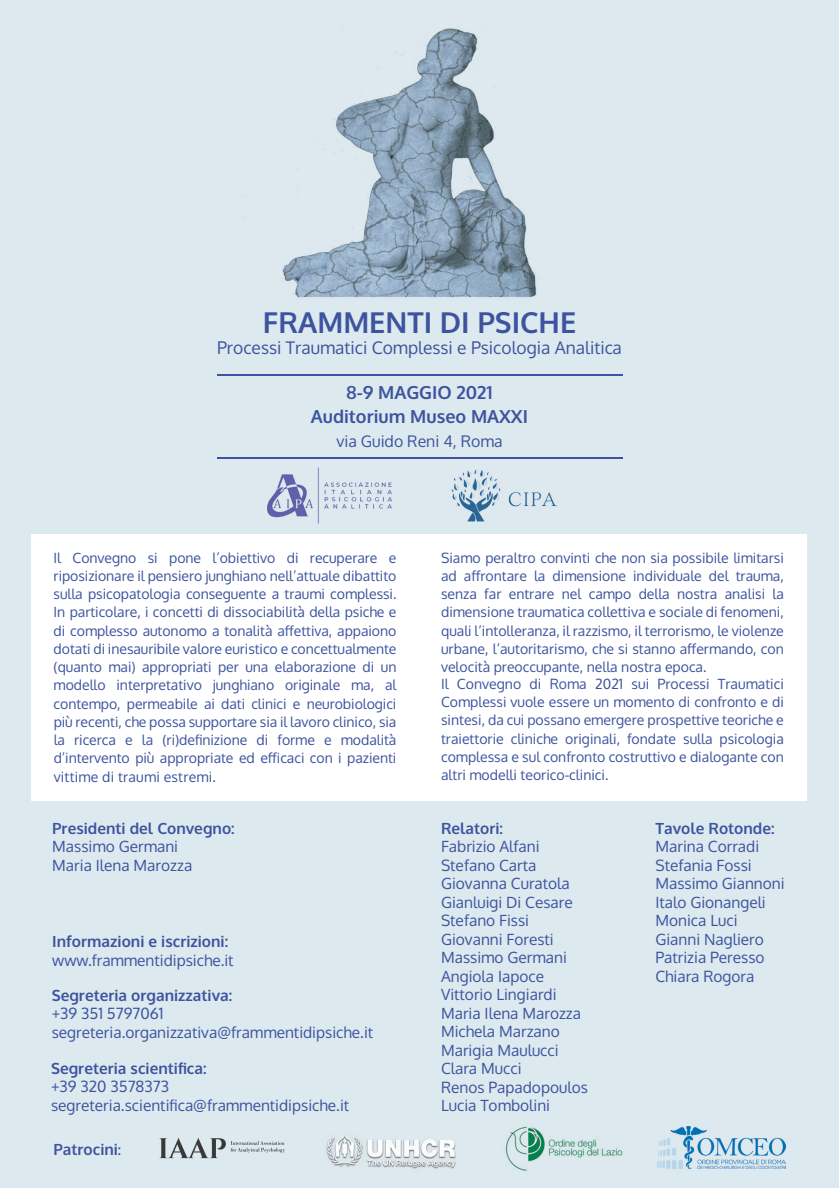
<style>
.page{position:relative;width:839px;height:1188px;background:#fff}
.page>*{position:absolute;margin:0;border:0;box-sizing:border-box;transform-origin:0 0}
.t1{font:700 28.9px "Oxygen";color:#3d539f}
.t2{font:700 18px/24.1px "Oxygen";color:#3d539f;text-align:center}
.t3{font:17.4px "Oxygen";color:#3d539f}
.t4{font:15.9px "Oxygen";color:#3d539f}
.t5{font:15.4px/18.5px "Oxygen";color:#3d539f}
.t6{font:700 15.4px/18.5px "Oxygen";color:#3d539f}
.t7{font:14px/18.2px "Oxygen";color:#3d539f;text-align:justify}
.s1{font-weight:700}
.s2{font-weight:400}
.s3{font-size:14px}
</style>
<div class="page">
<div style="left:0;top:0;width:839px;height:1187px;background:#dce9ee"></div>
<div style="left:32px;top:534px;width:775px;height:266px;background:#fff"></div>
<img style="left:244px;top:28px;width:295px;height:270px">
<img style="left:451px;top:470px;width:106px;height:51px">
<img style="left:267px;top:467px;width:125px;height:56px">
<img style="left:326px;top:1135px;width:130px;height:34px">
<img style="left:506px;top:1126px;width:117px;height:45px">
<img style="left:657px;top:1126px;width:128px;height:42px">
<img style="left:159px;top:1137px;width:126px;height:22px">
<hr style="left:216px;top:374px;width:406px;height:2px;background:#3d539f">
<hr style="left:216px;top:457px;width:406px;height:2px;background:#3d539f">
<p class="t1" style="left:263px;top:304px;width:315px">FRAMMENTI DI PSICHE</p>
<p class="t3" style="left:217px;top:336px;width:406px">Processi Traumatici Complessi e Psicologia Analitica</p>
<p class="t2" style="left:311px;top:380px;width:219px">8-9 MAGGIO 2021<br>Auditorium Museo MAXXI</p>
<p class="t4" style="left:336px;top:430px;width:168px">via Guido Reni 4, Roma</p>
<p class="t7" style="left:54px;top:548px;width:344px">Il Convegno si pone l’obiettivo di recuperare e riposizionare il pensiero junghiano nell’attuale dibattito sulla psicopatologia conseguente a traumi complessi.<br>In particolare, i concetti di dissociabilità della psiche e di complesso autonomo a tonalità affettiva, appaiono dotati di inesauribile valore euristico e concettualmente (quanto mai) appropriati per una elaborazione di un modello interpretativo junghiano originale ma, al contempo, permeabile ai dati clinici e neurobiologici più recenti, che possa supportare sia il lavoro clinico, sia la ricerca e la (ri)definizione di forme e modalità d’intervento più appropriate ed efficaci con i pazienti vittime di traumi estremi.</p>
<p class="t7" style="left:441px;top:548px;width:344px">Siamo peraltro convinti che non sia possibile limitarsi ad affrontare la dimensione individuale del trauma, senza far entrare nel campo della nostra analisi la dimensione traumatica collettiva e sociale di fenomeni, quali l’intolleranza, il razzismo, il terrorismo, le violenze urbane, l’autoritarismo, che si stanno affermando, con velocità preoccupante, nella nostra epoca.</p>
<p class="t7" style="left:441px;top:674px;width:344px">Il Convegno di Roma 2021 sui Processi Traumatici Complessi vuole essere un momento di confronto e di sintesi, da cui possano emergere prospettive teoriche e traiettorie cliniche originali, fondate sulla psicologia complessa e sul confronto costruttivo e dialogante con altri modelli teorico-clinici.</p>
<p class="t5" style="left:52px;top:818px;width:184px"><span class="s1">Presidenti del Convegno:<br></span>Massimo Germani<br>Maria Ilena Marozza</p>
<p class="t6" style="left:52px;top:932px;width:183px">Informazioni e iscrizioni: <span class="s2">www.frammentidipsiche.it</span></p>
<p class="t5" style="left:52px;top:985px;width:323px"><span class="s1">Segreteria organizzativa:<br></span>+39 351 5797061 segreteria.organizzativa@frammentidipsiche.it</p>
<p class="t5" style="left:51px;top:1058px;width:299px"><span class="s1">Segreteria scientifica:<br></span>+39 320 3578373 segreteria.scientifica@frammentidipsiche.it</p>
<p class="t6" style="left:54px;top:1139px;width:69px">Patrocini<span class="s3">:</span></p>
<p class="t5" style="left:441px;top:818px;width:148px"><span class="s1">Relatori:<br></span>Fabrizio Alfani<br>Stefano Carta<br>Giovanna Curatola<br>Gianluigi Di Cesare<br>Stefano Fissi<br>Giovanni Foresti<br>Massimo Germani<br>Angiola Iapoce<br>Vittorio Lingiardi<br>Maria Ilena Marozza<br>Michela Marzano<br>Marigia Maulucci<br>Clara Mucci<br>Renos Papadopoulos<br>Lucia Tombolini</p>
<p class="t5" style="left:655px;top:818px;width:131px"><span class="s1">Tavole Rotonde:<br></span>Marina Corradi<br>Stefania Fossi<br>Massimo Giannoni<br>Italo Gionangeli<br>Monica Luci<br>Gianni Nagliero<br>Patrizia Peresso<br>Chiara Rogora</p>
</div>
